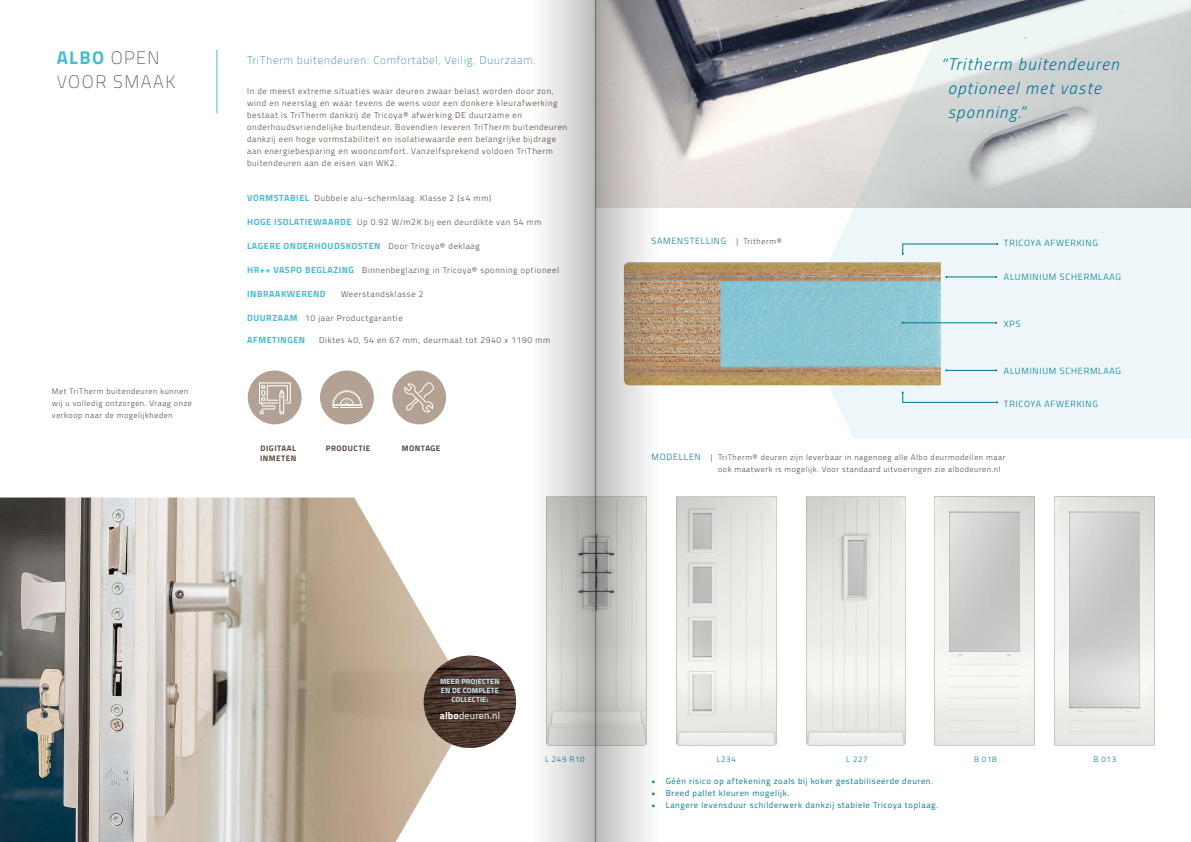
<style>
.page{position:relative;width:1191px;height:842px;background:#fff}
.page>*{position:absolute;margin:0;border:0;box-sizing:border-box;transform-origin:0 0}
.t1{font:700 18.5px "Titillium";color:#46bccf}
.t2{font:100 18px "Titillium";letter-spacing:.085em;color:#57463c}
.t3{font:italic 300 16.9px/24px "Titillium";letter-spacing:.075em;color:#007793}
.t4{font:100 11px "Titillium";letter-spacing:.075em;color:#007793}
.t5{font:10px "Titillium";letter-spacing:.02em;color:#fff}
.t6{font:300 9px "Titillium";letter-spacing:.085em;color:#007793}
.t7{font:700 9px "Titillium";letter-spacing:.06em;color:#46bccf}
.t8{font:300 8.5px/12px "Titillium";letter-spacing:.075em;color:#57463c}
.t9{font:8.5px "Titillium";letter-spacing:.075em;color:#007793}
.t10{font:300 8px/12px "Titillium";letter-spacing:.075em;color:#57463c;text-align:center}
.t11{font:700 8px/10px "Titillium";letter-spacing:.06em;color:#57463c}
.t12{font:300 8px "Titillium";letter-spacing:.075em;color:#007793}
.t13{font:700 7.5px/9px "Titillium";letter-spacing:.01em;color:#c7e6ed;text-align:center}
.s1{font-weight:100;font-size:18px;color:#57463c}
.s2{font-weight:700;font-size:9px;color:#46bccf}
.s3{font-weight:300;font-size:8.5px;color:#57463c}
.s4{font-weight:700}
</style>
<div class="page">
<img style="left:934px;top:496px;width:101px;height:250px">
<img style="left:658px;top:0;width:141px;height:208px">
<hr style="left:216px;top:50px;width:1px;height:63px;background:#46bccf">
<img style="left:0;top:497px;width:474px;height:345px">
<img style="left:424px;top:656px;width:92px;height:92px">
<svg style="left:424px;top:656px;width:92px;height:92px;background:#4b382f"></svg>
<svg style="left:799px;top:0;width:392px;height:439px;background:#d8dee0"></svg>
<img style="left:658px;top:262px;width:282px;height:123px">
<hr style="left:946px;top:370px;width:50px;height:1px;background:#007793">
<svg style="left:901px;top:243px;width:97px;height:12px"></svg>
<svg style="left:901px;top:391px;width:97px;height:12px"></svg>
<hr style="left:902px;top:323px;width:94px;height:1px;background:#007793">
<hr style="left:946px;top:277px;width:50px;height:1px;background:#007793">
<img style="left:1054px;top:496px;width:101px;height:250px">
<img style="left:676px;top:496px;width:101px;height:250px">
<img style="left:806px;top:496px;width:100px;height:250px">
<div style="left:248px;top:370px;width:53px;height:54px;background:#b3a293;border-radius:50%"></div>
<svg style="left:259px;top:382px;width:32px;height:32px"></svg>
<div style="left:320px;top:370px;width:54px;height:54px;background:#b3a293;border-radius:50%"></div>
<div style="left:392px;top:370px;width:54px;height:54px;background:#b3a293;border-radius:50%"></div>
<svg style="left:404px;top:382px;width:30px;height:30px"></svg>
<svg style="left:332px;top:390px;width:30px;height:18px"></svg>
<svg style="left:595px;top:0;width:63px;height:842px;background:#c9c6c2"></svg>
<svg style="left:544px;top:0;width:51px;height:842px;background:#d2d2d1"></svg>
<h1 class="t1" style="left:57px;top:43px;width:104px">ALBO <span class="s1">OPEN</span></h1>
<h2 class="t2" style="left:57px;top:69px;width:120px">VOOR SMAAK</h2>
<p class="t10" style="left:52px;top:385px;width:141px;text-align:left">Met TriTherm buitendeuren kunnen wij u volledig ontzorgen. Vraag onze verkoop naar de mogelijkheden</p>
<p class="t4" style="left:247px;top:52px;width:290px">TriTherm buitendeuren: Comfortabel, Veilig, Duurzaam.</p>
<p class="t8" style="left:247px;top:84px;width:321px">In de meest extreme situaties waar deuren zwaar belast worden door zon, wind en neerslag en waar tevens de wens voor een donkere kleurafwerking bestaat is TriTherm dankzij de Tricoya® afwerking DE duurzame en onderhoudsvriendelijke buitendeur. Bovendien leveren TriTherm buitendeuren dankzij een hoge vormstabiliteit en isolatiewaarde een belangrijke bijdrage aan energiebesparing en wooncomfort. Vanzelfsprekend voldoen TriTherm buitendeuren aan de eisen van WK2.</p>
<p class="t8" style="left:247px;top:191px;width:245px"><span class="s2">VORMSTABIEL</span> Dubbele alu-schermlaag. Klasse 2 (≤4 mm)</p>
<p class="t8" style="left:247px;top:215px;width:296px"><span class="s2">HOGE ISOLATIEWAARDE</span> Up 0.92 W/m2K bij een deurdikte van 54 mm</p>
<p class="t7" style="left:247px;top:239px;width:234px">LAGERE ONDERHOUDSKOSTEN <span class="s3">Door Tricoya® deklaag</span></p>
<p class="t8" style="left:247px;top:263px;width:313px"><span class="s2">HR++ VASPO BEGLAZING</span> Binnenbeglazing in Tricoya® sponning optioneel</p>
<p class="t7" style="left:247px;top:287px;width:80px">INBRAAKWEREND</p>
<p class="t8" style="left:341px;top:287px;width:84px">Weerstandsklasse 2</p>
<p class="t8" style="left:247px;top:311px;width:157px"><span class="s2">DUURZAAM</span> 10 jaar Productgarantie</p>
<p class="t7" style="left:247px;top:333px;width:60px">AFMETINGEN</p>
<p class="t8" style="left:319px;top:333px;width:233px">Diktes 40, 54 en 67 mm, deurmaat tot 2940 x 1190 mm</p>
<p class="t11" style="left:260px;top:443px;width:38px">DIGITAAL<br>INMETEN</p>
<p class="t11" style="left:326px;top:443px;width:46px">PRODUCTIE</p>
<p class="t11" style="left:402px;top:443px;width:40px">MONTAGE</p>
<p class="t6" style="left:651px;top:234px;width:76px">SAMENSTELLING</p>
<p class="t10" style="left:736px;top:235px;width:47px">| Tritherm®</p>
<h3 class="t3" style="left:947px;top:51px;width:172px;text-indent:-7px">“Tritherm buitendeuren optioneel met vaste sponning.”</h3>
<p class="t6" style="left:1004px;top:237px;width:95px">TRICOYA AFWERKING</p>
<p class="t6" style="left:1004px;top:271px;width:119px">ALUMINIUM SCHERMLAAG</p>
<p class="t6" style="left:1004px;top:317px;width:18px">XPS</p>
<p class="t6" style="left:1004px;top:364px;width:119px">ALUMINIUM SCHERMLAAG</p>
<p class="t6" style="left:1004px;top:397px;width:95px">TRICOYA AFWERKING</p>
<p class="t6" style="left:651px;top:450px;width:51px">MODELLEN</p>
<p class="t10" style="left:711px;top:451px;width:296px">| TriTherm® deuren zijn leverbaar in nagenoeg alle Albo deurmodellen maar ook maatwerk is mogelijk. Voor standaard uitvoeringen zie albodeuren.nl</p>
<p class="t13" style="left:440px;top:676px;width:61px">MEER PROJECTEN<br>EN DE COMPLETE<br>COLLECTIE:</p>
<p class="t5" style="left:440px;top:708px;width:62px"><span class="s4">albo</span>deuren.nl</p>
<p class="t12" style="left:545px;top:753px;width:41px">L 249 R10</p>
<p class="t12" style="left:716px;top:753px;width:21px">L234</p>
<p class="t12" style="left:846px;top:753px;width:23px">L 227</p>
<p class="t12" style="left:1093px;top:753px;width:24px">B 013</p>
<p class="t12" style="left:974px;top:753px;width:24px">B 018</p>
<p class="t9" style="left:651px;top:775px;width:283px">• Géén risico op aftekening zoals bij koker gestabiliseerde deuren.</p>
<p class="t9" style="left:651px;top:787px;width:139px">• Breed pallet kleuren mogelijk.</p>
<p class="t9" style="left:651px;top:799px;width:288px">• Langere levensduur schilderwerk dankzij stabiele Tricoya toplaag.</p>
</div>
